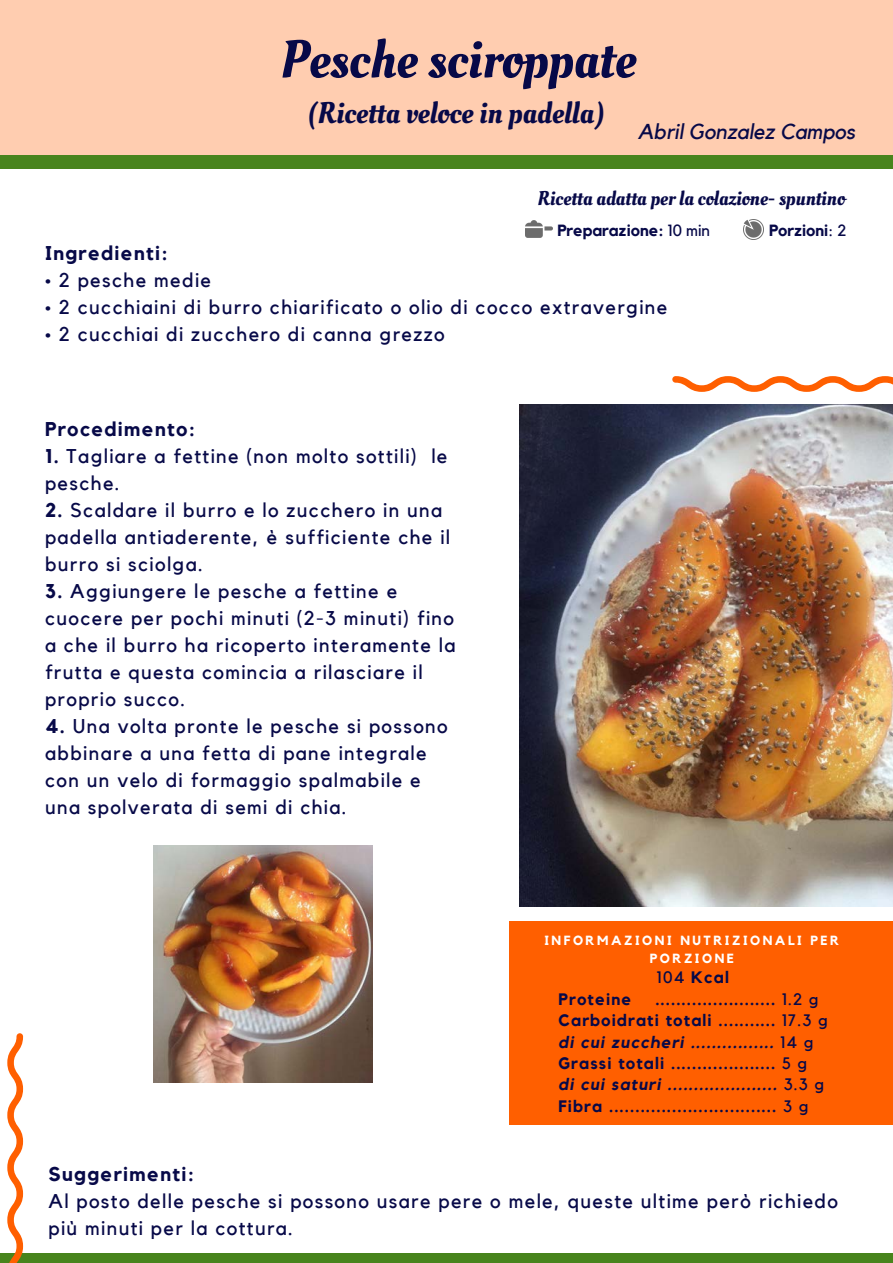
<style>
.page{position:relative;width:893px;height:1263px;background:#fff}
.page>*{position:absolute;margin:0;border:0;box-sizing:border-box;transform-origin:0 0}
.t1{font:52.95px "Oleo Script";color:#070948}
.t2{font:29.85px "Oleo Script";color:#070948}
.t3{font:italic 21.45px "Kollektif";color:#070948}
.t4{font:19.8px/27px "Kollektif";letter-spacing:.07em;color:#070948}
.t5{font:700 19.8px "Kollektif";letter-spacing:.07em;color:#070948}
.t6{font:19.8px "Oleo Script";color:#070948}
.t7{font:700 16.5px/21.5px "Kollektif";letter-spacing:.07em;color:#070948}
.t8{font:700 16.2px "Kollektif";color:#070948}
.t9{font:700 13.2px/18px "Kollektif";letter-spacing:.19em;color:#fff;text-align:center}
.s1{font-weight:400}
.s2{font-weight:700}
.s3{font-style:italic}
</style>
<div class="page">
<div style="left:0;top:0;width:893px;height:157px;background:#ffcdb0"></div>
<div style="left:509px;top:921px;width:384px;height:204px;background:#ff5f00"></div>
<div style="left:0;top:156px;width:893px;height:13px;background:#48841d"></div>
<div style="left:0;top:1253px;width:893px;height:10px;background:#48841d"></div>
<svg style="left:672px;top:376px;width:221px;height:16px"></svg>
<svg style="left:7px;top:1033px;width:16px;height:230px"></svg>
<img style="left:526px;top:220px;width:27px;height:18px">
<img style="left:743px;top:220px;width:20px;height:20px">
<img style="left:519px;top:404px;width:374px;height:502px">
<img style="left:153px;top:846px;width:220px;height:236px">
<h1 class="t1" style="left:280px;top:24px;width:357px">Pesche sciroppate</h1>
<h2 class="t2" style="left:307px;top:93px;width:300px">(Ricetta veloce in padella)</h2>
<p class="t3" style="left:638px;top:121px;width:219px">Abril Gonzalez Campos</p>
<p class="t6" style="left:538px;top:185px;width:309px">Ricetta adatta per la colazione- spuntino</p>
<p class="t8" style="left:557px;top:223px;width:154px">Preparazione: <span class="s1">10 min</span></p>
<p class="t8" style="left:769px;top:223px;width:79px">Porzioni<span class="s1">: 2</span></p>
<p class="t5" style="left:45px;top:244px;width:124px">Ingredienti:</p>
<p class="t4" style="left:45px;top:268px;width:168px">• 2 pesche medie</p>
<p class="t4" style="left:45px;top:295px;width:624px">• 2 cucchiaini di burro chiarificato o olio di cocco extravergine</p>
<p class="t4" style="left:45px;top:322px;width:401px">• 2 cucchiai di zucchero di canna grezzo</p>
<p class="t5" style="left:45px;top:420px;width:152px">Procedimento:</p>
<p class="t4" style="left:45px;top:443px;width:404px"><span class="s2">1.</span> Tagliare a fettine (non molto sottili) le pesche.</p>
<p class="t4" style="left:45px;top:497px;width:407px"><span class="s2">2.</span> Scaldare il burro e lo zucchero in una padella antiaderente, è sufficiente che il burro si sciolga.</p>
<p class="t4" style="left:45px;top:578px;width:412px"><span class="s2">3.</span> Aggiungere le pesche a fettine e cuocere per pochi minuti (2-3 minuti) fino a che il burro ha ricoperto interamente la frutta e questa comincia a rilasciare il proprio succo.</p>
<p class="t4" style="left:45px;top:713px;width:404px"><span class="s2">4.</span> Una volta pronte le pesche si possono abbinare a una fetta di pane integrale con un velo di formaggio spalmabile e una spolverata di semi di chia.</p>
<p class="t9" style="left:544px;top:932px;width:296px">INFORMAZIONI NUTRIZIONALI PER<br>PORZIONE</p>
<p class="t7" style="left:657px;top:968px;width:73px"><span class="s1">104</span> Kcal</p>
<p class="t7" style="left:558px;top:989px;width:271px;text-indent:97px">....................... <span class="s1">1.2 g </span>Carboidrati totali ........... <span class="s1">17.3 g </span><span class="s3">di cui zuccheri ................</span> <span class="s1">14 g </span>Grassi totali .................... <span class="s1">5 g<br></span><span class="s3">di cui saturi .....................</span> <span class="s1">3.3 g </span>Fibra ................................ <span class="s1">3 g</span></p>
<p class="t7" style="left:558px;top:989px;width:74px">Proteine</p>
<p class="t5" style="left:48px;top:1165px;width:147px">Suggerimenti:</p>
<p class="t4" style="left:48px;top:1189px;width:791px">Al posto delle pesche si possono usare pere o mele, queste ultime però richiedo più minuti per la cottura.</p>
</div>
